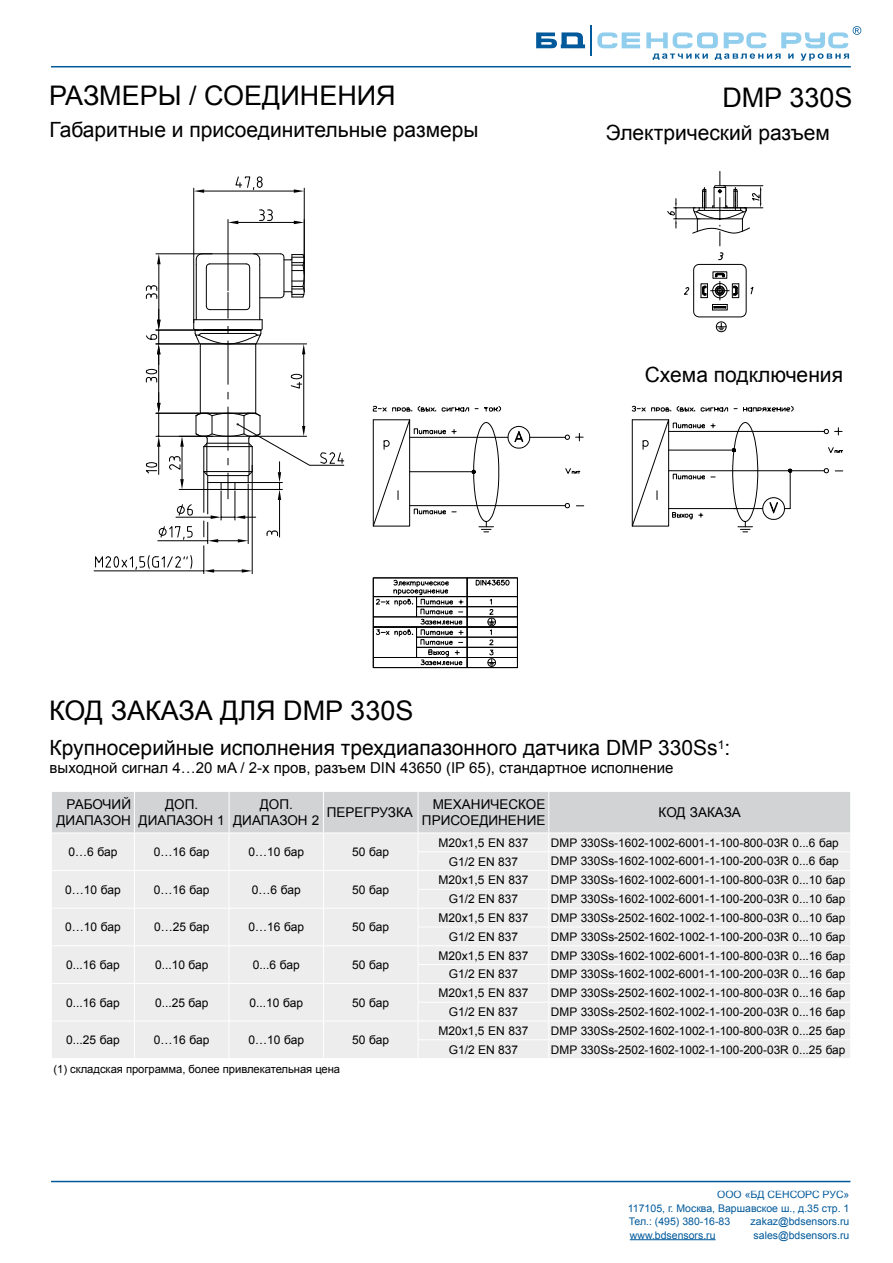
<style>
.page{position:relative;width:893px;height:1263px;background:#fff}
.page>*{position:absolute;margin:0;border:0;box-sizing:border-box;transform-origin:0 0}
.t1{font:27px "Arial";color:#000}
.t2{font:21px "Arial";color:#000}
.t3{font:15px "Arial";color:#000}
.t4{font:13.5px/16.2px "Arial";color:#000;text-align:right}
.t5{font:12px "Arial";color:#000}
.t6{font:11.85px "Arial";color:#000}
.t7{font:11.25px "Arial";letter-spacing:-.005em;color:#000}
.t8{font:10.5px/13.5px "Arial";color:#00599a;text-align:justify}
</style>
<div class="page">
<svg style="left:597px;top:32px;width:43px;height:16px"></svg>
<hr style="left:590px;top:25px;width:2px;height:31px;background:#00599a">
<svg style="left:536px;top:32px;width:49px;height:16px"></svg>
<svg style="left:646px;top:26px;width:215px;height:35px"></svg>
<hr style="left:51px;top:66px;width:800px;height:1px;background:#00599a">
<hr style="left:51px;top:1181px;width:799px;height:1px;background:#00599a">
<hr style="left:630px;top:1239px;width:86px;height:1px;background:#00599a">
<svg style="left:52px;top:792px;width:798px;height:266px;background:#e9e9ea"></svg>
<hr style="left:228px;top:220px;width:1px;height:71px;background:#000">
<hr style="left:238px;top:222px;width:56px;height:1px;background:#000">
<svg style="left:228px;top:221px;width:10px;height:3px"></svg>
<svg style="left:294px;top:221px;width:10px;height:3px"></svg>
<svg style="left:259px;top:209px;width:14px;height:12px"></svg>
<hr style="left:193px;top:188px;width:1px;height:135px;background:#000">
<hr style="left:304px;top:188px;width:1px;height:86px;background:#000">
<hr style="left:204px;top:191px;width:90px;height:1px;background:#000">
<svg style="left:194px;top:189px;width:10px;height:4px"></svg>
<svg style="left:294px;top:189px;width:10px;height:4px"></svg>
<svg style="left:235px;top:176px;width:28px;height:14px"></svg>
<hr style="left:94px;top:571px;width:110px;height:1px;background:#000">
<svg style="left:95px;top:253px;width:249px;height:321px"></svg>
<hr style="left:207px;top:444px;width:1px;height:31px;background:#000">
<hr style="left:249px;top:444px;width:1px;height:31px;background:#000">
<hr style="left:723px;top:185px;width:40px;height:1px;background:#000">
<hr style="left:723px;top:208px;width:40px;height:1px;background:#000">
<svg style="left:668px;top:171px;width:93px;height:75px"></svg>
<svg style="left:684px;top:253px;width:69px;height:79px"></svg>
<svg style="left:565px;top:503px;width:5px;height:5px"></svg>
<svg style="left:576px;top:433px;width:7px;height:8px"></svg>
<hr style="left:410px;top:505px;width:155px;height:1px;background:#000">
<hr style="left:410px;top:437px;width:98px;height:1px;background:#000">
<svg style="left:507px;top:426px;width:63px;height:23px"></svg>
<svg style="left:565px;top:468px;width:15px;height:6px"></svg>
<svg style="left:373px;top:406px;width:128px;height:127px"></svg>
<div style="left:416px;top:606px;width:51px;height:11px;border:1px solid #000"></div>
<div style="left:416px;top:596px;width:51px;height:11px;border:1px solid #000"></div>
<svg style="left:476px;top:580px;width:34px;height:6px"></svg>
<div style="left:467px;top:606px;width:51px;height:11px;border:1px solid #000"></div>
<div style="left:416px;top:637px;width:51px;height:11px;border:1px solid #000"></div>
<div style="left:416px;top:647px;width:51px;height:11px;border:1px solid #000"></div>
<div style="left:467px;top:637px;width:51px;height:11px;border:1px solid #000"></div>
<svg style="left:487px;top:598px;width:9px;height:68px"></svg>
<div style="left:467px;top:647px;width:51px;height:11px;border:1px solid #000"></div>
<svg style="left:375px;top:580px;width:88px;height:85px"></svg>
<div style="left:373px;top:657px;width:94px;height:11px;border:1px solid #000"></div>
<div style="left:373px;top:577px;width:145px;height:20px;border:1px solid #000"></div>
<div style="left:373px;top:596px;width:145px;height:31px;border:1px solid #000"></div>
<div style="left:373px;top:627px;width:145px;height:41px;border:1px solid #000"></div>
<hr style="left:467px;top:578px;width:1px;height:90px;background:#000">
<svg style="left:828px;top:447px;width:15px;height:6px"></svg>
<hr style="left:669px;top:431px;width:155px;height:1px;background:#000">
<hr style="left:669px;top:470px;width:155px;height:1px;background:#000">
<svg style="left:835px;top:428px;width:7px;height:7px"></svg>
<svg style="left:824px;top:429px;width:5px;height:5px"></svg>
<svg style="left:824px;top:468px;width:5px;height:5px"></svg>
<svg style="left:632px;top:406px;width:162px;height:127px"></svg>
<h1 class="t1" style="left:49px;top:77px;width:348px">РАЗМЕРЫ / СОЕДИНЕНИЯ</h1>
<h2 class="t2" style="left:50px;top:116px;width:431px">Габаритные и присоединительные размеры</h2>
<h1 class="t1" style="left:49px;top:693px;width:366px">КОД ЗАКАЗА ДЛЯ DMP 330S</h1>
<h1 class="t1" style="left:722px;top:80px;width:132px">DMP 330S</h1>
<h2 class="t2" style="left:606px;top:119px;width:225px">Электрический разъем</h2>
<h2 class="t2" style="left:645px;top:361px;width:200px">Схема подключения</h2>
<h2 class="t2" style="left:50px;top:734px;width:682px">Крупносерийные исполнения трехдиапазонного датчика DMP 330Ss<sup>1</sup>:</h2>
<p class="t3" style="left:50px;top:758px;width:625px">выходной сигнал 4…20 мA / 2-х пров, разъем DIN 43650 (IP 65), стандартное исполнение</p>
<p class="t4" style="left:57px;top:796px;width:76px">РАБОЧИЙ<br>ДИАПАЗОН</p>
<p class="t4" style="left:139px;top:796px;width:88px;text-align:center">ДОП.<br>ДИАПАЗОН 1</p>
<p class="t4" style="left:233px;top:796px;width:88px;text-align:center">ДОП.<br>ДИАПАЗОН 2</p>
<p class="t4" style="left:327px;top:804px;width:88px">ПЕРЕГРУЗКА</p>
<p class="t4" style="left:422px;top:796px;width:125px">МЕХАНИЧЕСКОЕ<br>ПРИСОЕДИНЕНИЕ</p>
<p class="t4" style="left:659px;top:804px;width:84px">КОД ЗАКАЗА</p>
<p class="t5" style="left:68px;top:844px;width:50px">0…6 бар</p>
<p class="t5" style="left:154px;top:844px;width:57px">0…16 бар</p>
<p class="t5" style="left:248px;top:844px;width:57px">0…10 бар</p>
<p class="t5" style="left:352px;top:844px;width:38px">50 бар</p>
<p class="t5" style="left:438px;top:835px;width:92px">М20х1,5 ЕN 837</p>
<p class="t6" style="left:551px;top:835px;width:289px">DMP 330Ss-1602-1002-6001-1-100-800-03R 0...6 бар</p>
<p class="t5" style="left:449px;top:853px;width:71px">G1/2 ЕN 837</p>
<p class="t6" style="left:551px;top:853px;width:289px">DMP 330Ss-1602-1002-6001-1-100-200-03R 0...6 бар</p>
<p class="t5" style="left:65px;top:882px;width:57px">0…10 бар</p>
<p class="t5" style="left:154px;top:882px;width:57px">0…16 бар</p>
<p class="t5" style="left:252px;top:882px;width:50px">0…6 бар</p>
<p class="t5" style="left:352px;top:882px;width:38px">50 бар</p>
<p class="t5" style="left:65px;top:919px;width:57px">0…10 бар</p>
<p class="t5" style="left:154px;top:919px;width:57px">0…25 бар</p>
<p class="t5" style="left:248px;top:919px;width:57px">0…16 бар</p>
<p class="t5" style="left:352px;top:919px;width:38px">50 бар</p>
<p class="t5" style="left:66px;top:957px;width:55px">0...16 бар</p>
<p class="t5" style="left:155px;top:957px;width:55px">0...10 бар</p>
<p class="t5" style="left:253px;top:957px;width:48px">0...6 бар</p>
<p class="t5" style="left:352px;top:957px;width:38px">50 бар</p>
<p class="t5" style="left:66px;top:994px;width:55px">0...16 бар</p>
<p class="t5" style="left:155px;top:994px;width:55px">0...25 бар</p>
<p class="t5" style="left:249px;top:994px;width:55px">0...10 бар</p>
<p class="t5" style="left:352px;top:994px;width:38px">50 бар</p>
<p class="t5" style="left:66px;top:1032px;width:55px">0...25 бар</p>
<p class="t5" style="left:154px;top:1032px;width:57px">0…16 бар</p>
<p class="t5" style="left:248px;top:1032px;width:57px">0…10 бар</p>
<p class="t5" style="left:352px;top:1032px;width:38px">50 бар</p>
<p class="t7" style="left:54px;top:1062px;width:288px">(1) складская программа, более привлекательная цена</p>
<p class="t5" style="left:438px;top:872px;width:92px">М20х1,5 ЕN 837</p>
<p class="t6" style="left:551px;top:872px;width:296px">DMP 330Ss-1602-1002-6001-1-100-800-03R 0...10 бар</p>
<p class="t5" style="left:449px;top:891px;width:71px">G1/2 ЕN 837</p>
<p class="t6" style="left:551px;top:891px;width:296px">DMP 330Ss-1602-1002-6001-1-100-200-03R 0...10 бар</p>
<p class="t5" style="left:438px;top:910px;width:92px">М20х1,5 ЕN 837</p>
<p class="t6" style="left:551px;top:910px;width:296px">DMP 330Ss-2502-1602-1002-1-100-800-03R 0...10 бар</p>
<p class="t5" style="left:449px;top:929px;width:71px">G1/2 ЕN 837</p>
<p class="t6" style="left:551px;top:929px;width:296px">DMP 330Ss-2502-1602-1002-1-100-200-03R 0...10 бар</p>
<p class="t5" style="left:438px;top:947px;width:92px">М20х1,5 ЕN 837</p>
<p class="t6" style="left:551px;top:947px;width:296px">DMP 330Ss-1602-1002-6001-1-100-800-03R 0...16 бар</p>
<p class="t5" style="left:449px;top:966px;width:71px">G1/2 ЕN 837</p>
<p class="t6" style="left:551px;top:966px;width:296px">DMP 330Ss-1602-1002-6001-1-100-200-03R 0...16 бар</p>
<p class="t5" style="left:438px;top:985px;width:92px">М20х1,5 ЕN 837</p>
<p class="t6" style="left:551px;top:985px;width:296px">DMP 330Ss-2502-1602-1002-1-100-800-03R 0...16 бар</p>
<p class="t5" style="left:449px;top:1004px;width:71px">G1/2 ЕN 837</p>
<p class="t6" style="left:551px;top:1004px;width:296px">DMP 330Ss-2502-1602-1002-1-100-200-03R 0...16 бар</p>
<p class="t5" style="left:438px;top:1023px;width:92px">М20х1,5 ЕN 837</p>
<p class="t6" style="left:551px;top:1023px;width:296px">DMP 330Ss-2502-1602-1002-1-100-800-03R 0...25 бар</p>
<p class="t5" style="left:449px;top:1041px;width:71px">G1/2 ЕN 837</p>
<p class="t6" style="left:551px;top:1041px;width:296px">DMP 330Ss-2502-1602-1002-1-100-200-03R 0...25 бар</p>
<p class="t8" style="left:628px;top:1188px;width:223px;text-indent:89px">ООО «БД СЕНСОРС РУС» 117105, г. Москва, Варшавское ш., д.35 стр. 1<br>Тел.: (495) 380-16-83</p>
<p class="t8" style="left:751px;top:1215px;width:100px">zakaz@bdsensors.ru</p>
<p class="t8" style="left:630px;top:1228px;width:87px">www.bdsensors.ru</p>
<p class="t8" style="left:754px;top:1228px;width:97px">sales@bdsensors.ru</p>
</div>
